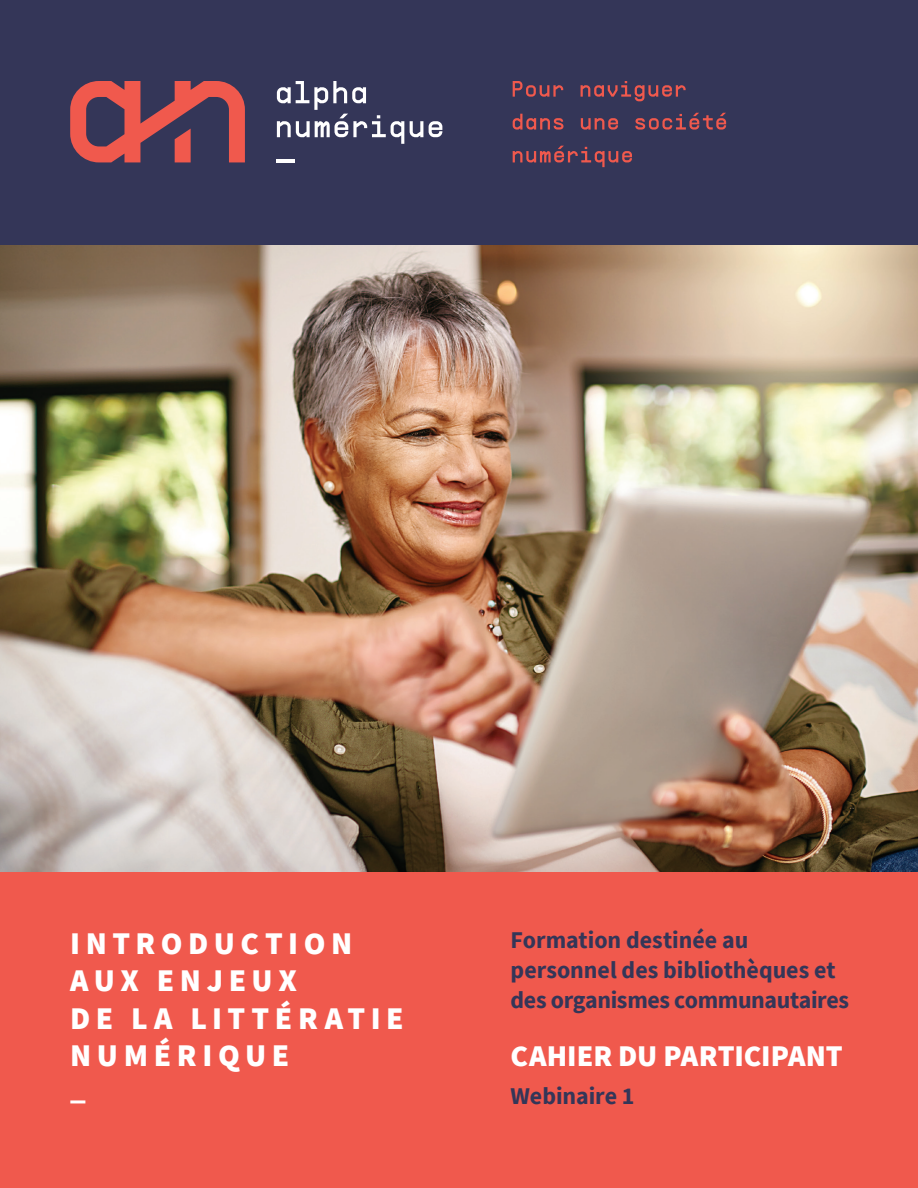
<style>
.page{position:relative;width:918px;height:1188px;background:#fff}
.page>*{position:absolute;margin:0;border:0;box-sizing:border-box;transform-origin:0 0}
.t1{font:900 31.5px/37.5px "Source Sans Pro";letter-spacing:.18em;color:#fff}
.t2{font:900 30px "Source Sans Pro";color:#fff}
.t3{font:700 24px/30px "Source Sans Pro";letter-spacing:-.005em;color:#343658}
</style>
<div class="page">
<div style="left:0;top:0;width:918px;height:270px;background:#343658"></div>
<img style="left:0;top:246px;width:918px;height:626px">
<svg style="left:277px;top:81px;width:127px;height:63px"></svg>
<svg style="left:410px;top:121px;width:13px;height:16px"></svg>
<svg style="left:429px;top:121px;width:13px;height:16px"></svg>
<hr style="left:277px;top:159px;width:18px;height:3px;background:#fff">
<svg style="left:70px;top:81px;width:175px;height:81px"></svg>
<svg style="left:513px;top:81px;width:50px;height:16px"></svg>
<svg style="left:581px;top:81px;width:105px;height:20px"></svg>
<svg style="left:513px;top:114px;width:51px;height:16px"></svg>
<svg style="left:581px;top:118px;width:37px;height:12px"></svg>
<svg style="left:635px;top:113px;width:91px;height:17px"></svg>
<svg style="left:513px;top:146px;width:119px;height:21px"></svg>
<div style="left:0;top:872px;width:918px;height:316px;background:#f0594d"></div>
<h1 class="t1" style="left:70px;top:924px;width:335px">INTRODUCTION<br>AUX ENJEUX<br>DE LA LITTÉRATIE<br>NUMÉRIQUE</h1>
<h1 class="t1" style="left:70px;top:1069px;width:17px">_</h1>
<p class="t3" style="left:511px;top:925px;width:340px">Formation destinée au personnel des bibliothèques et des organismes communautaires</p>
<p class="t2" style="left:511px;top:1035px;width:334px">CAHIER DU PARTICIPANT</p>
<p class="t3" style="left:511px;top:1080px;width:125px">Webinaire 1</p>
</div>
